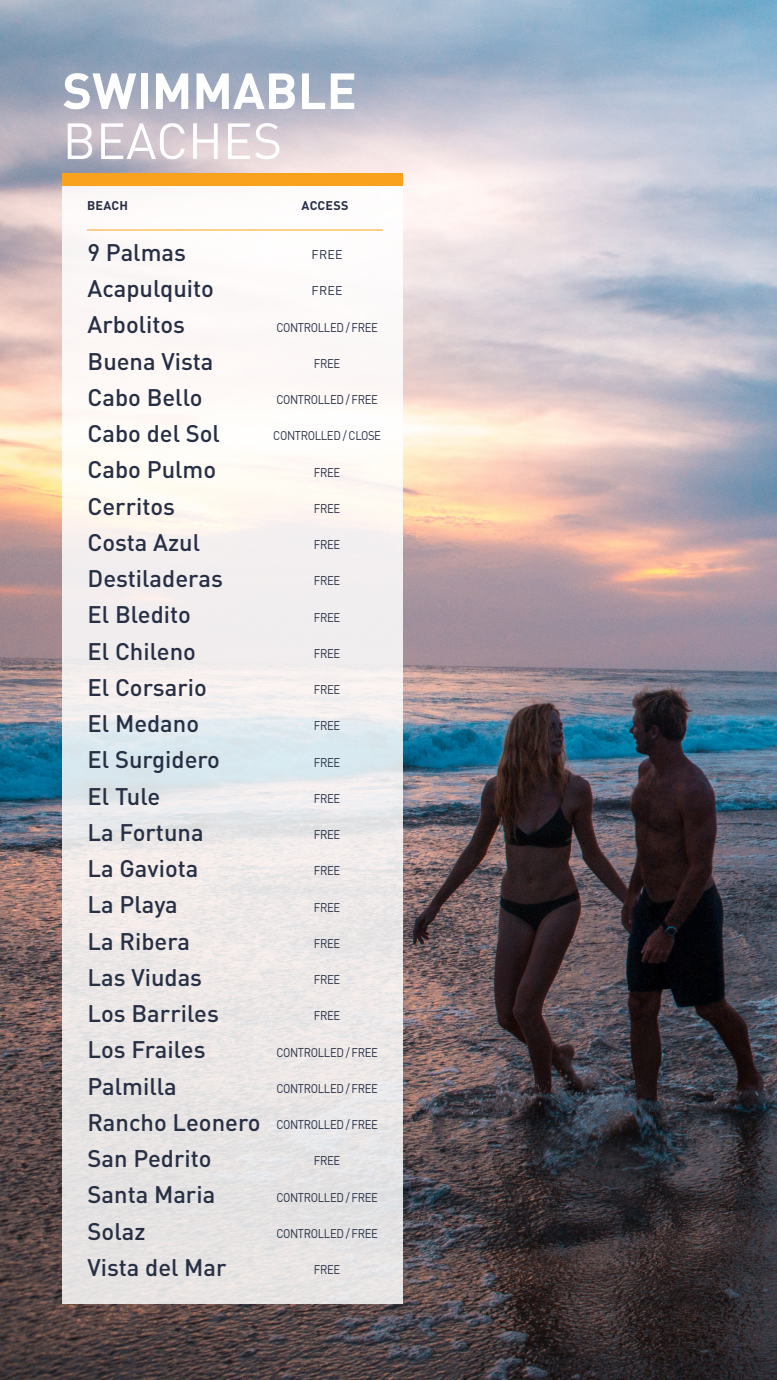
<style>
.page{position:relative;width:777px;height:1380px;background:#fff}
.page>*{position:absolute;margin:0;border:0;box-sizing:border-box;transform-origin:0 0}
.t1{font:700 50px "DIN Pro";color:#fff}
.t2{font:50px "DIN Pro";color:#fff}
.t3{font:500 23.75px/36.2px "DIN Pro";color:#272f45}
.t4{font:12.5px "DIN Pro";letter-spacing:-.03em;color:#272f45;scale:.9 1}
.t5{font:700 12.5px "DIN Pro";letter-spacing:.02em;color:#272f45}
.t6{font:12.5px "DIN Pro";letter-spacing:-.03em;color:#272f45}
</style>
<div class="page">
<img style="left:0;top:0;width:776px;height:1380px">
<svg style="left:62px;top:185px;width:340px;height:1119px"></svg>
<div style="left:62px;top:173px;width:340px;height:12px;background:#faa21d"></div>
<hr style="left:87px;top:230px;width:295px;height:1px;background:#f7a11c">
<h1 class="t1" style="left:62px;top:49px;width:296px">SWIMMABLE</h1>
<h1 class="t2" style="left:62px;top:102px;width:221px">BEACHES</h1>
<p class="t5" style="left:87px;top:196px;width:42px">BEACH</p>
<p class="t5" style="left:301px;top:196px;width:48px">ACCESS</p>
<p class="t3" style="left:88px;top:232px;width:174px">9 Palmas<br>Acapulquito<br>Arbolitos<br>Buena Vista<br>Cabo Bello<br>Cabo del Sol<br>Cabo Pulmo<br>Cerritos<br>Costa Azul<br>Destiladeras<br>El Bledito<br>El Chileno<br>El Corsario<br>El Medano<br>El Surgidero<br>El Tule<br>La Fortuna<br>La Gaviota<br>La Playa<br>La Ribera<br>Las Viudas<br>Los Barriles<br>Los Frailes<br>Palmilla<br>Rancho Leonero<br>San Pedrito<br>Santa Maria<br>Solaz<br>Vista del Mar</p>
<p class="t6" style="left:311px;top:245px;width:33px">FREE</p>
<p class="t6" style="left:311px;top:281px;width:33px">FREE</p>
<p class="t4" style="left:276px;top:317px;width:114px">CONTROLLED / FREE</p>
<p class="t4" style="left:314px;top:354px;width:31px">FREE</p>
<p class="t4" style="left:276px;top:390px;width:114px">CONTROLLED / FREE</p>
<p class="t4" style="left:273px;top:426px;width:121px">CONTROLLED / CLOSE</p>
<p class="t4" style="left:314px;top:462px;width:31px">FREE</p>
<p class="t4" style="left:314px;top:499px;width:31px">FREE</p>
<p class="t4" style="left:314px;top:535px;width:31px">FREE</p>
<p class="t4" style="left:314px;top:571px;width:31px">FREE</p>
<p class="t4" style="left:314px;top:607px;width:31px">FREE</p>
<p class="t4" style="left:314px;top:644px;width:31px">FREE</p>
<p class="t4" style="left:314px;top:680px;width:31px">FREE</p>
<p class="t4" style="left:314px;top:716px;width:31px">FREE</p>
<p class="t4" style="left:314px;top:752px;width:31px">FREE</p>
<p class="t4" style="left:314px;top:789px;width:31px">FREE</p>
<p class="t4" style="left:314px;top:825px;width:31px">FREE</p>
<p class="t4" style="left:314px;top:861px;width:31px">FREE</p>
<p class="t4" style="left:314px;top:897px;width:31px">FREE</p>
<p class="t4" style="left:314px;top:934px;width:31px">FREE</p>
<p class="t4" style="left:314px;top:970px;width:31px">FREE</p>
<p class="t4" style="left:314px;top:1006px;width:31px">FREE</p>
<p class="t4" style="left:276px;top:1042px;width:114px">CONTROLLED / FREE</p>
<p class="t4" style="left:276px;top:1079px;width:114px">CONTROLLED / FREE</p>
<p class="t4" style="left:276px;top:1115px;width:114px">CONTROLLED / FREE</p>
<p class="t4" style="left:314px;top:1151px;width:31px">FREE</p>
<p class="t4" style="left:276px;top:1187px;width:114px">CONTROLLED / FREE</p>
<p class="t4" style="left:276px;top:1224px;width:114px">CONTROLLED / FREE</p>
<p class="t4" style="left:314px;top:1260px;width:31px">FREE</p>
</div>
